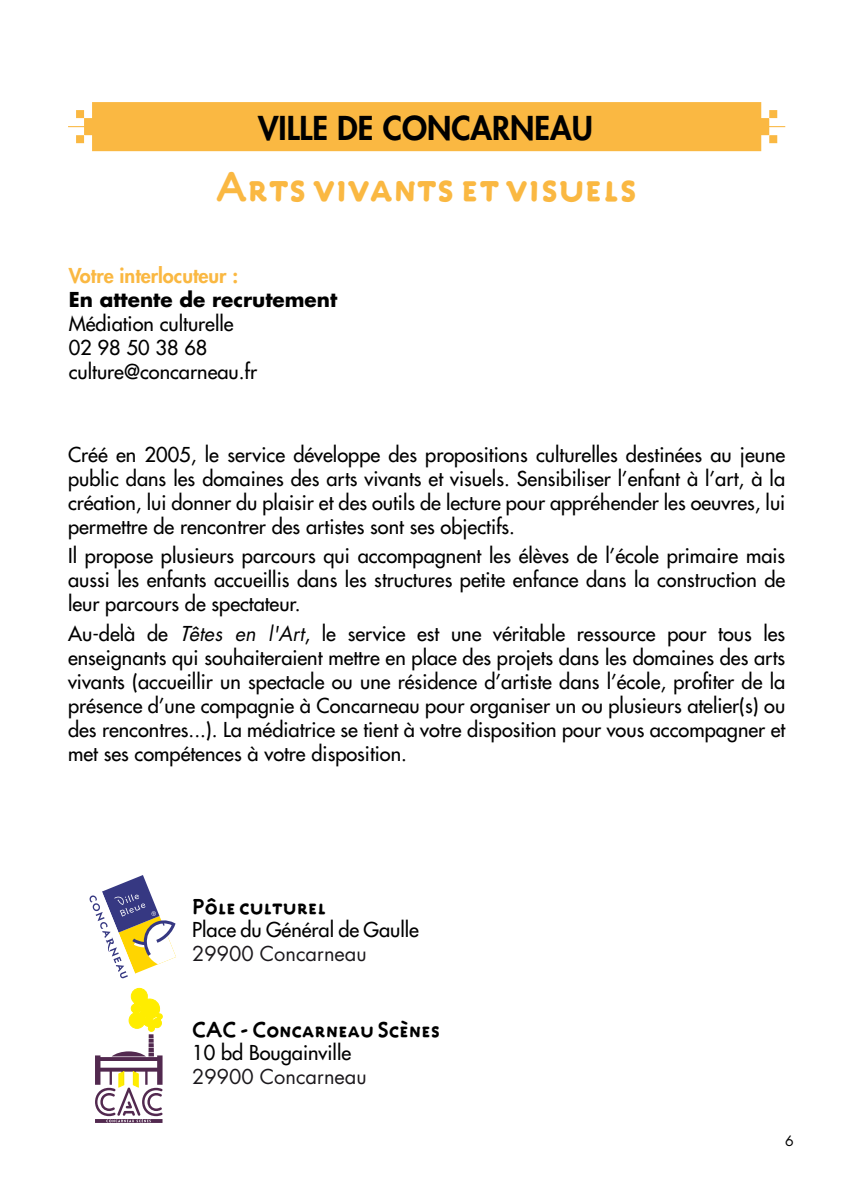
<style>
.page{position:relative;width:842px;height:1191px;background:#fff}
.page>*{position:absolute;margin:0;border:0;box-sizing:border-box;transform-origin:0 0}
.t1{font:38px "Engine Caps Bold LF";color:#fab842}
.t2{font:800 32px "Futura Std";color:#000}
.t3{font:500 20px/24px "Futura Std";color:#000;text-align:justify}
.t4{font:20px "Engine Caps Bold LF";color:#000}
.t5{font:20px "Futura Std";color:#1b181c}
.t6{font:700 20px "Futura Std";color:#000}
.t7{font:800 20px "Futura Std";color:#fab842}
.t8{font:14px "Futura Std";color:#000}
.s1{font-style:italic}
.s2{font-weight:400;font-style:italic}
</style>
<div class="page">
<svg style="left:95px;top:988px;width:68px;height:135px"></svg>
<svg style="left:89px;top:875px;width:87px;height:104px"></svg>
<svg style="left:68px;top:102px;width:717px;height:49px;background:#fabb4b"></svg>
<h2 class="t2" style="left:258px;top:108px;width:336px">VILLE DE CONCARNEAU</h2>
<h1 class="t1" style="left:216px;top:161px;width:423px">Arts vivants et visuels</h1>
<p class="t7" style="left:69px;top:263px;width:171px">Votre interlocuteur :</p>
<p class="t6" style="left:69px;top:286px;width:270px">En attente de recrutement</p>
<p class="t3" style="left:69px;top:312px;width:190px;text-align:left">Médiation culturelle<br>02 98 50 38 68 culture@concarneau.fr</p>
<p class="t3" style="left:68px;top:442px;width:719px">Créé en 2005, le service développe des propositions culturelles destinées au jeune public dans les domaines des arts vivants et visuels. Sensibiliser l’enfant à l’art, à la création, lui donner du plaisir et des outils de lecture pour appréhender les oeuvres, lui permettre de rencontrer des artistes sont ses objectifs.</p>
<p class="t3" style="left:68px;top:544px;width:719px">Il propose plusieurs parcours qui accompagnent les élèves de l’école primaire mais aussi les enfants accueillis dans les structures petite enfance dans la construction de leur parcours de spectateur.</p>
<p class="t3" style="left:68px;top:622px;width:719px">Au-delà de <span class="s1">T</span><span class="s2">êtes en l'Art</span>, le service est une véritable ressource pour tous les enseignants qui souhaiteraient mettre en place des projets dans les domaines des arts vivants (accueillir un spectacle ou une résidence d’artiste dans l’école, profiter de la présence d’une compagnie à Concarneau pour organiser un ou plusieurs atelier(s) ou des rencontres...). La médiatrice se tient à votre disposition pour vous accompagner et met ses compétences à votre disposition.</p>
<p class="t4" style="left:192px;top:892px;width:136px">Pôle culturel</p>
<p class="t3" style="left:192px;top:917px;width:228px">Place du Général de Gaulle</p>
<p class="t5" style="left:192px;top:940px;width:176px">29900 Concarneau</p>
<p class="t4" style="left:192px;top:1016px;width:250px">CAC - Concarneau Scènes</p>
<p class="t3" style="left:192px;top:1041px;width:161px">10 bd Bougainville</p>
<p class="t5" style="left:192px;top:1064px;width:176px">29900 Concarneau</p>
<p class="t8" style="left:785px;top:1131px;width:10px">6</p>
</div>
